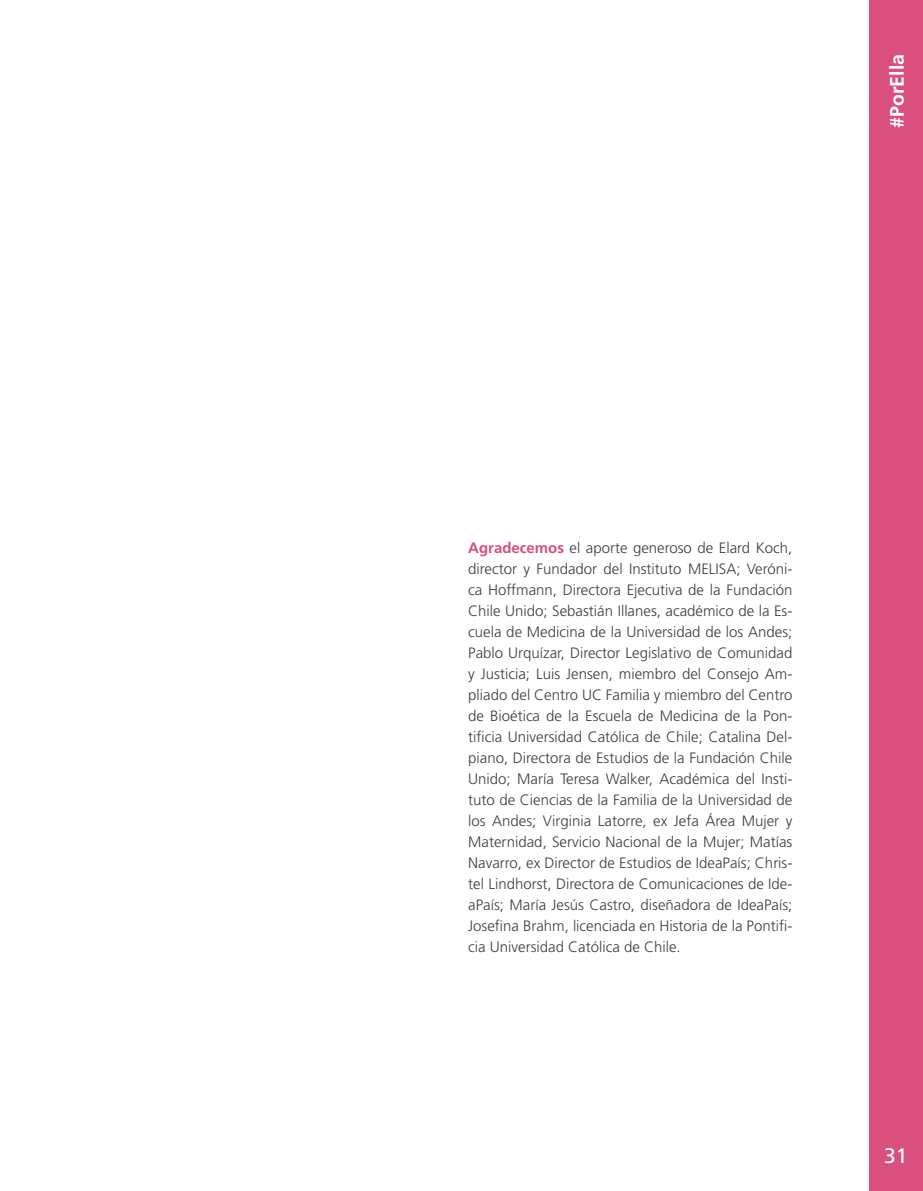
<style>
.page{position:relative;width:923px;height:1191px;background:#fff}
.page>*{position:absolute;margin:0;border:0;box-sizing:border-box;transform-origin:0 0}
.t1{font:21px "Frutiger LT Std";color:#fff}
.t2{font:700 19.5px "Frutiger LT Std";color:#fff}
.t3{font:300 15px/21px "Frutiger LT Std";color:#3e3e3f;text-align:justify}
.s1{font-weight:700;color:#d94f7d}
</style>
<div class="page">
<div style="left:869px;top:0;width:54px;height:1191px;background:#d94f7d"></div>
<h2 class="t2" style="left:885px;top:128px;width:75px;rotate:-90deg">#PorElla</h2>
<p class="t3" style="left:468px;top:537px;width:326px"><span class="s1">Agradecemos</span> el aporte generoso de Elard Koch, director y Fundador del Instituto MELISA; Veróni&shy;ca Hoffmann, Directora Ejecutiva de la Fundación Chile Unido; Sebastián Illanes, académico de la Es&shy;cuela de Medicina de la Universidad de los Andes; Pablo Urquízar, Director Legislativo de Comunidad y Justicia; Luis Jensen, miembro del Consejo Am&shy;pliado del Centro UC Familia y miembro del Centro de Bioética de la Escuela de Medicina de la Pon&shy;tificia Universidad Católica de Chile; Catalina Del&shy;piano, Directora de Estudios de la Fundación Chile Unido; María Teresa Walker, Académica del Insti&shy;tuto de Ciencias de la Familia de la Universidad de los Andes; Virginia Latorre, ex Jefa Área Mujer y Maternidad, Servicio Nacional de la Mujer; Matías Navarro, ex Director de Estudios de IdeaPaís; Chris&shy;tel Lindhorst, Directora de Comunicaciones de Ide&shy;aPaís; María Jesús Castro, diseñadora de IdeaPaís; Josefina Brahm, licenciada en Historia de la Pontifi&shy;cia Universidad Católica de Chile.</p>
<h1 class="t1" style="left:884px;top:1143px;width:25px">31</h1>
</div>
